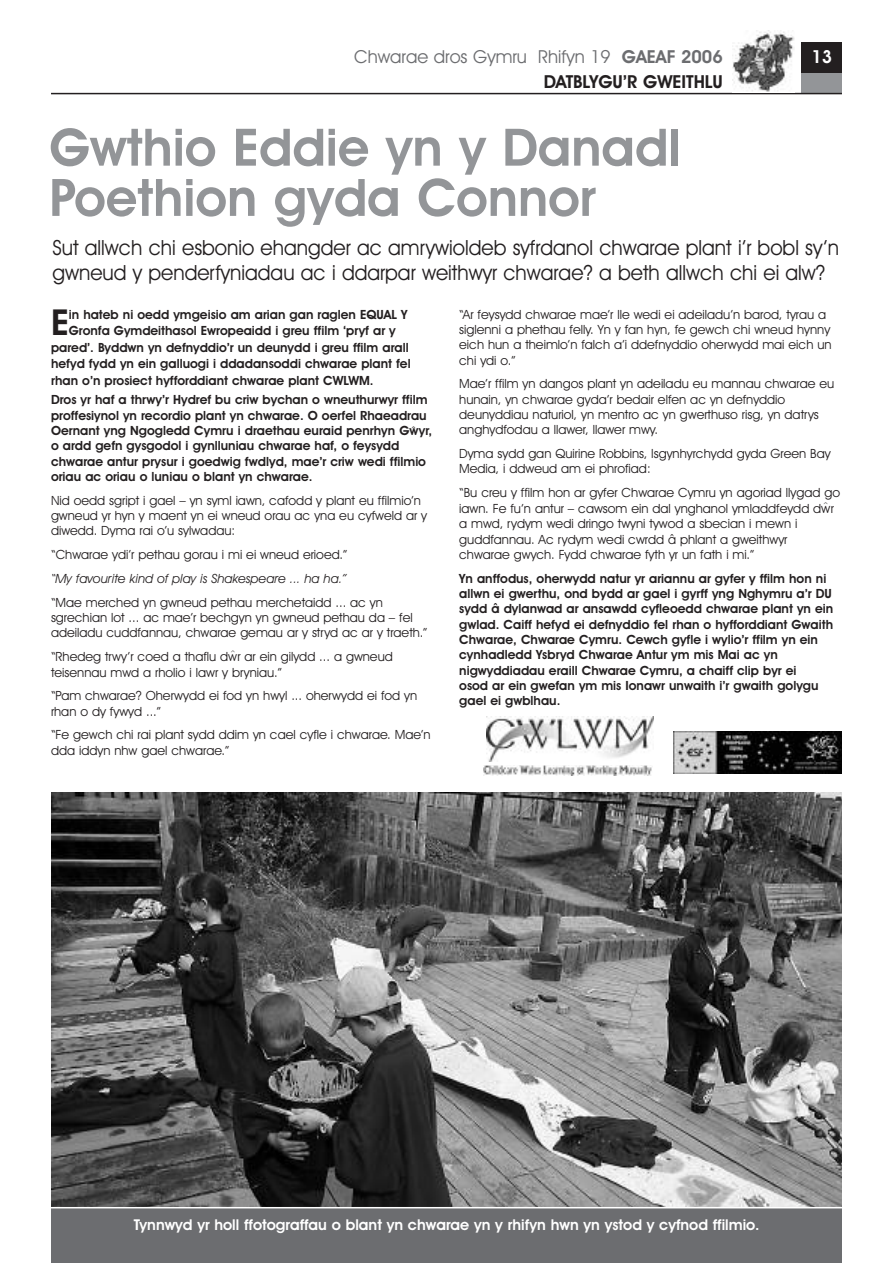
<style>
.page{position:relative;width:893px;height:1263px;background:#fff}
.page>*{position:absolute;margin:0;border:0;box-sizing:border-box;transform-origin:0 0}
.t1{font:600 51.9px/50.2px "Avant Garde IT Cby BT";color:#939598}
.t2{font:600 36px "Avant Garde IT Cby BT";color:#231f20}
.t3{font:21px/25.2px "Avant Garde IT Cby BT";color:#231f20;scale:.96 1}
.t4{font:18px/25.5px "Avant Garde IT Cby BT";color:#6c6d70;text-align:right}
.t5{font:600 18px "Avant Garde IT Cby BT";color:#fff}
.t6{font:600 15px "Avant Garde IT Cby BT";color:#fff}
.t7{font:12.75px/15.3px "Avant Garde IT Cby BT";color:#231f20}
.t8{font:600 12.75px/15.3px "Avant Garde IT Cby BT";color:#231f20}
.t9{font:italic 12.75px "Avant Garde IT Cby BT";color:#231f20}
.t10{font:6.6px "Avant Garde IT Cby BT";color:#231f20}
.t11{font:6.3px "Avant Garde IT Cby BT";color:#231f20}
.s1{font-weight:600}
.s2{font-weight:600;color:#231f20}
.s3{font-size:13.2px}
</style>
<div class="page">
<div style="left:802px;top:43px;width:40px;height:51px;background:#231f20"></div>
<div style="left:802px;top:73px;width:40px;height:21px;background:#939598"></div>
<hr style="left:51px;top:93px;width:791px;height:1px;background:#231f20">
<img style="left:732px;top:31px;width:63px;height:61px">
<img style="left:51px;top:792px;width:791px;height:415px">
<div style="left:51px;top:1208px;width:791px;height:55px;background:#6c6d70"></div>
<img style="left:486px;top:716px;width:167px;height:46px">
<img style="left:674px;top:731px;width:168px;height:43px">
<img style="left:484px;top:765px;width:168px;height:10px">
<h3 class="t4" style="left:354px;top:45px;width:370px">Chwarae dros Gymru Rhifyn 19 <span class="s1">GAEAF 2006<br></span><span class="s2">DATBLYGU’R GWEITHLU</span></h3>
<h3 class="t5" style="left:811px;top:50px;width:22px">13</h3>
<h1 class="t1" style="left:49px;top:127px;width:633px">Gwthio Eddie yn y Danadl<br>Poethion gyda Connor</h1>
<h3 class="t3" style="left:52px;top:237px;width:821px">Sut allwch chi esbonio ehangder ac amrywioldeb syfrdanol chwarae plant i’r bobl sy’n gwneud y penderfyniadau ac i ddarpar weithwyr chwarae? a beth allwch chi ei alw?</h3>
<h2 class="t2" style="left:51px;top:310px;width:19px">E</h2>
<p class="t8" style="left:69px;top:308px;width:340px">in hateb ni oedd ymgeisio am arian gan raglen EQUAL Y</p>
<p class="t8" style="left:69px;top:324px;width:328px">Gronfa Gymdeithasol Ewropeaidd i greu ffilm ‘pryf ar y</p>
<p class="t8" style="left:51px;top:341px;width:359px">pared’. Byddwn yn defnyddio’r un deunydd i greu ffilm arall</p>
<p class="t8" style="left:51px;top:357px;width:361px">hefyd fydd yn ein galluogi i ddadansoddi chwarae plant fel</p>
<p class="t8" style="left:51px;top:374px;width:324px">rhan o’n prosiect hyfforddiant chwarae plant CWLWM.</p>
<p class="t8" style="left:51px;top:393px;width:383px">Dros yr haf a thrwy’r Hydref bu criw bychan o wneuthurwyr ffilm proffesiynol yn recordio plant yn chwarae. O oerfel Rhaeadrau Oernant yng Ngogledd Cymru i draethau euraid penrhyn Gw<sup>^</sup> yr, o ardd gefn gysgodol i gynlluniau chwarae haf, o feysydd chwarae antur prysur i goedwig fwdlyd, mae’r criw wedi ffilmio oriau ac oriau o luniau o blant yn chwarae.</p>
<p class="t7" style="left:51px;top:494px;width:378px">Nid oedd sgript i gael – yn syml iawn, cafodd y plant eu ffilmio’n gwneud yr hyn y maent yn ei wneud orau ac yna eu cyfweld ar y diwedd. Dyma rai o’u sylwadau:</p>
<p class="t7" style="left:51px;top:548px;width:298px">“Chwarae ydi’r pethau gorau i mi ei wneud erioed.”</p>
<p class="t9" style="left:51px;top:574px;width:297px">“My favourite kind of play is Shakespeare ... ha ha.”</p>
<p class="t7" style="left:51px;top:596px;width:378px">“Mae merched yn gwneud pethau merchetaidd ... ac yn sgrechian lot ... ac mae’r bechgyn yn gwneud pethau da – fel adeiladu cuddfannau, chwarae gemau ar y stryd ac ar y traeth.”</p>
<p class="t7" style="left:51px;top:650px;width:343px">“Rhedeg trwy’r coed a thaflu dwr ar ein gilydd ... a gwneud</p>
<p class="t11" style="left:230px;top:651px;width:8px">^</p>
<p class="t7" style="left:51px;top:661px;width:368px;line-height:23.9px">teisennau mwd a rholio i lawr y bryniau.”<br>“Pam chwarae? Oherwydd ei fod yn hwyl ... oherwydd ei fod yn</p>
<p class="t7" style="left:51px;top:700px;width:381px;line-height:23.9px">rhan o dy fywyd ...”<br>“Fe gewch chi rai plant sydd ddim yn cael cyfle i chwarae. Mae’n</p>
<p class="t7" style="left:51px;top:744px;width:180px">dda iddyn nhw gael chwarae.”</p>
<p class="t7" style="left:459px;top:308px;width:374px">“Ar feysydd chwarae mae’r lle wedi ei adeiladu’n barod, tyrau a siglenni a phethau felly. Yn y fan hyn, fe gewch chi wneud hynny eich hun a theimlo’n falch a’i ddefnyddio oherwydd mai eich un chi ydi o.”</p>
<p class="t7" style="left:459px;top:377px;width:376px">Mae’r ffilm yn dangos plant yn adeiladu eu mannau chwarae eu hunain, yn chwarae gyda’r bedair elfen ac yn defnyddio deunyddiau naturiol, yn mentro ac yn gwerthuso risg, yn datrys anghydfodau a llawer, llawer mwy.</p>
<p class="t7" style="left:459px;top:447px;width:373px">Dyma sydd gan Quirine Robbins, Isgynhyrchydd gyda Green Bay<br>Media, i ddweud am ei phrofiad:</p>
<p class="t7" style="left:459px;top:486px;width:382px">“Bu creu y ffilm hon ar gyfer Chwarae Cymru yn agoriad llygad go iawn. Fe fu’n antur – cawsom ein dal ynghanol ymladdfeydd d<span class="s3">w</span>r</p>
<p class="t10" style="left:823px;top:502px;width:8px">^</p>
<p class="t7" style="left:459px;top:517px;width:340px">a mwd, rydym wedi dringo twyni tywod a sbecian i mewn i guddfannau. Ac rydym wedi cwrdd â phlant a gweithwyr chwarae gwych. Fydd chwarae fyth yr un fath i mi.”</p>
<p class="t8" style="left:459px;top:572px;width:375px">Yn anffodus, oherwydd natur yr ariannu ar gyfer y ffilm hon ni allwn ei gwerthu, ond bydd ar gael i gyrff yng Nghymru a’r DU sydd â dylanwad ar ansawdd cyfleoedd chwarae plant yn ein gwlad. Caiff hefyd ei defnyddio fel rhan o hyfforddiant Gwaith Chwarae, Chwarae Cymru. Cewch gyfle i wylio’r ffilm yn ein cynhadledd Ysbryd Chwarae Antur ym mis Mai ac yn nigwyddiadau eraill Chwarae Cymru, a chaiff clip byr ei<br>osod ar ein gwefan ym mis Ionawr unwaith i’r gwaith golygu gael ei gwblhau.</p>
<p class="t6" style="left:134px;top:1219px;width:627px">Tynnwyd yr holl ffotograffau o blant yn chwarae yn y rhifyn hwn yn ystod y cyfnod ffilmio.</p>
</div>
